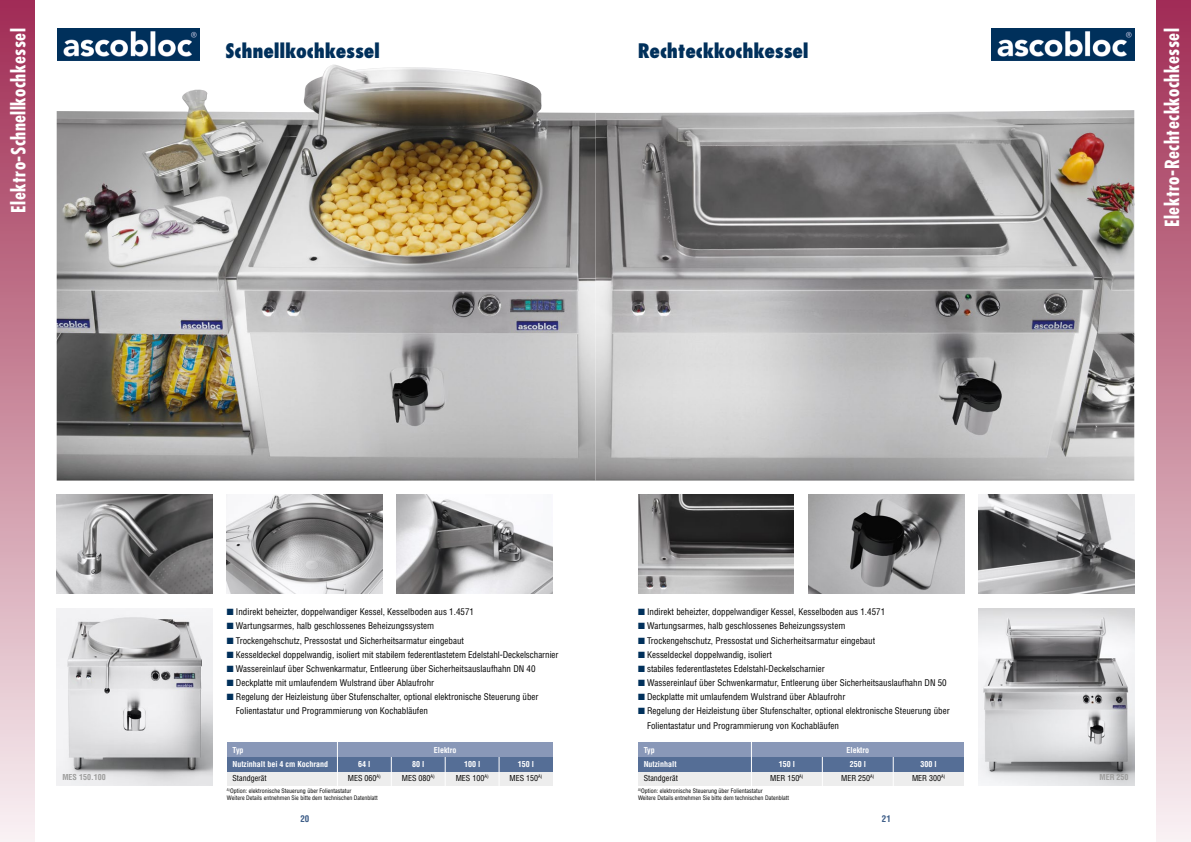
<style>
.page{position:relative;width:1191px;height:842px;background:#fff}
.page>*{position:absolute;margin:0;border:0;box-sizing:border-box;transform-origin:0 0}
.t1{font:800 condensed 19.5px "Futura";letter-spacing:-.01em;color:#00305b}
.t2{font:700 condensed 19px "Futura";letter-spacing:.025em;color:#fff}
.t3{font:condensed 9px/14.2px "Helvetica";color:#000}
.t4{font:700 condensed 9px "Helvetica";color:#3c5c87}
.t5{font:700 condensed 8px "Helvetica";color:#fff}
.t6{font:condensed 8px "Helvetica";color:#000}
.t7{font:700 condensed 8px "Helvetica";color:#9d9d9c}
.t8{font:condensed 6px/7.2px "Helvetica";color:#000}
.s1{color:#00305b}
</style>
<div class="page">
<img style="left:978px;top:608px;width:156px;height:177px">
<div style="left:638px;top:743px;width:113px;height:14px;background:#8998b8"></div>
<div style="left:751px;top:743px;width:213px;height:14px;background:#8998b8"></div>
<div style="left:638px;top:771px;width:113px;height:14px;background:#ededed"></div>
<div style="left:638px;top:757px;width:113px;height:14px;background:#556e96"></div>
<div style="left:751px;top:771px;width:71px;height:14px;background:#ededed"></div>
<div style="left:751px;top:757px;width:71px;height:14px;background:#556e96"></div>
<div style="left:893px;top:771px;width:71px;height:14px;background:#ededed"></div>
<div style="left:893px;top:757px;width:71px;height:14px;background:#556e96"></div>
<div style="left:822px;top:771px;width:71px;height:14px;background:#ededed"></div>
<div style="left:822px;top:757px;width:71px;height:14px;background:#556e96"></div>
<hr style="left:751px;top:736px;width:1px;height:57px;background:#fff">
<hr style="left:892px;top:757px;width:1px;height:36px;background:#fff">
<hr style="left:822px;top:757px;width:1px;height:36px;background:#fff">
<img style="left:595px;top:110px;width:539px;height:371px">
<img style="left:978px;top:495px;width:156px;height:99px">
<img style="left:638px;top:495px;width:156px;height:99px">
<img style="left:808px;top:495px;width:156px;height:99px">
<div style="left:1157px;top:0;width:34px;height:842px;background:linear-gradient(to bottom,#9f2b51,#f8f0f1)"></div>
<img style="left:991px;top:28px;width:143px;height:33px">
<img style="left:57px;top:608px;width:156px;height:177px">
<div style="left:337px;top:743px;width:216px;height:14px;background:#8998b8"></div>
<div style="left:227px;top:743px;width:110px;height:14px;background:#8998b8"></div>
<div style="left:227px;top:771px;width:110px;height:14px;background:#ededed"></div>
<div style="left:227px;top:757px;width:110px;height:14px;background:#556e96"></div>
<img style="left:57px;top:65px;width:538px;height:416px">
<img style="left:57px;top:495px;width:156px;height:99px">
<img style="left:227px;top:495px;width:156px;height:99px">
<img style="left:397px;top:495px;width:156px;height:99px">
<div style="left:0;top:0;width:34px;height:842px;background:linear-gradient(to bottom,#9f2b51,#f8f0f1)"></div>
<img style="left:57px;top:28px;width:143px;height:33px">
<div style="left:499px;top:771px;width:54px;height:14px;background:#ededed"></div>
<div style="left:499px;top:757px;width:54px;height:14px;background:#556e96"></div>
<div style="left:337px;top:771px;width:54px;height:14px;background:#ededed"></div>
<div style="left:337px;top:757px;width:54px;height:14px;background:#556e96"></div>
<div style="left:391px;top:771px;width:54px;height:14px;background:#ededed"></div>
<div style="left:391px;top:757px;width:54px;height:14px;background:#556e96"></div>
<div style="left:445px;top:771px;width:54px;height:14px;background:#ededed"></div>
<div style="left:445px;top:757px;width:54px;height:14px;background:#556e96"></div>
<hr style="left:337px;top:736px;width:1px;height:57px;background:#fff">
<hr style="left:445px;top:757px;width:1px;height:36px;background:#fff">
<hr style="left:391px;top:757px;width:1px;height:36px;background:#fff">
<hr style="left:498px;top:757px;width:1px;height:36px;background:#fff">
<h2 class="t2" style="left:7px;top:213px;width:186px;rotate:-90deg">Elektro-Schnellkochkessel</h2>
<h1 class="t1" style="left:225px;top:39px;width:156px">Schnellkochkessel</h1>
<h1 class="t1" style="left:638px;top:39px;width:172px">Rechteckkochkessel</h1>
<h2 class="t2" style="left:1160px;top:227px;width:200px;rotate:-90deg">Elektro-Rechteckkochkessel</h2>
<p class="t7" style="left:62px;top:772px;width:45px">MES 150.100</p>
<p class="t3" style="left:227px;top:605px;width:249px"><span class="s1">■</span> Indirekt beheizter, doppelwandiger Kessel, Kesselboden aus 1.4571</p>
<p class="t3" style="left:227px;top:619px;width:209px"><span class="s1">■</span> Wartungsarmes, halb geschlossenes Beheizungssystem</p>
<p class="t3" style="left:227px;top:633px;width:239px"><span class="s1">■</span> Trockengehschutz, Pressostat und Sicherheitsarmatur eingebaut</p>
<p class="t3" style="left:227px;top:647px;width:333px"><span class="s1">■</span> Kesseldeckel doppelwandig, isoliert mit stabilem federentlastetem Edelstahl-Deckelscharnier</p>
<p class="t3" style="left:227px;top:661px;width:310px"><span class="s1">■</span> Wassereinlauf über Schwenkarmatur, Entleerung über Sicherheitsauslaufhahn DN 40</p>
<p class="t3" style="left:227px;top:676px;width:209px"><span class="s1">■</span> Deckplatte mit umlaufendem Wulstrand über Ablaufrohr</p>
<p class="t3" style="left:236px;top:690px;width:304px;text-indent:-9px"><span class="s1">■</span> Regelung der Heizleistung über Stufenschalter, optional elektronische Steuerung über<br>Folientastatur und Programmierung von Kochabläufen</p>
<p class="t3" style="left:638px;top:605px;width:249px"><span class="s1">■</span> Indirekt beheizter, doppelwandiger Kessel, Kesselboden aus 1.4571</p>
<p class="t3" style="left:638px;top:619px;width:209px"><span class="s1">■</span> Wartungsarmes, halb geschlossenes Beheizungssystem</p>
<p class="t3" style="left:638px;top:633px;width:239px"><span class="s1">■</span> Trockengehschutz, Pressostat und Sicherheitsarmatur eingebaut</p>
<p class="t3" style="left:638px;top:647px;width:135px"><span class="s1">■</span> Kesseldeckel doppelwandig, isoliert</p>
<p class="t3" style="left:638px;top:661px;width:188px"><span class="s1">■</span> stabiles federentlastetes Edelstahl-Deckelscharnier</p>
<p class="t3" style="left:638px;top:676px;width:310px"><span class="s1">■</span> Wassereinlauf über Schwenkarmatur, Entleerung über Sicherheitsauslaufhahn DN 50</p>
<p class="t3" style="left:638px;top:690px;width:209px"><span class="s1">■</span> Deckplatte mit umlaufendem Wulstrand über Ablaufrohr</p>
<p class="t3" style="left:647px;top:704px;width:304px;text-indent:-9px"><span class="s1">■</span> Regelung der Heizleistung über Stufenschalter, optional elektronische Steuerung über<br>Folientastatur und Programmierung von Kochabläufen</p>
<p class="t5" style="left:232px;top:745px;width:13px">Typ</p>
<p class="t5" style="left:434px;top:745px;width:24px">Elektro</p>
<p class="t6" style="left:232px;top:773px;width:36px">Standgerät</p>
<p class="t5" style="left:358px;top:759px;width:14px">64 l</p>
<p class="t5" style="left:412px;top:759px;width:14px">80 l</p>
<p class="t5" style="left:464px;top:759px;width:18px">100 l</p>
<p class="t5" style="left:232px;top:759px;width:97px">Nutzinhalt bei 4 cm Kochrand</p>
<p class="t6" style="left:348px;top:773px;width:34px">MES 060<sup>A)</sup></p>
<p class="t6" style="left:402px;top:773px;width:34px">MES 080<sup>A)</sup></p>
<p class="t6" style="left:456px;top:773px;width:34px">MES 100<sup>A)</sup></p>
<p class="t5" style="left:518px;top:759px;width:18px">150 l</p>
<p class="t6" style="left:509px;top:773px;width:34px">MES 150<sup>A)</sup></p>
<p class="t5" style="left:643px;top:745px;width:13px">Typ</p>
<p class="t5" style="left:846px;top:745px;width:24px">Elektro</p>
<p class="t6" style="left:643px;top:773px;width:36px">Standgerät</p>
<p class="t5" style="left:849px;top:759px;width:18px">250 l</p>
<p class="t5" style="left:778px;top:759px;width:18px">150 l</p>
<p class="t5" style="left:643px;top:759px;width:34px">Nutzinhalt</p>
<p class="t6" style="left:770px;top:773px;width:35px">MER 150<sup>A)</sup></p>
<p class="t6" style="left:841px;top:773px;width:35px">MER 250<sup>A)</sup></p>
<p class="t5" style="left:920px;top:759px;width:18px">300 l</p>
<p class="t6" style="left:912px;top:773px;width:35px">MER 300<sup>A)</sup></p>
<p class="t8" style="left:227px;top:787px;width:153px"><sup>A)</sup>Option: elektronische Steuerung über Folientastatur<br>Weitere Details entnehmen Sie bitte dem technischen Datenblatt</p>
<p class="t8" style="left:638px;top:787px;width:153px"><sup>A)</sup>Option: elektronische Steuerung über Folientastatur<br>Weitere Details entnehmen Sie bitte dem technischen Datenblatt</p>
<p class="t4" style="left:300px;top:813px;width:11px">20</p>
<p class="t4" style="left:882px;top:813px;width:11px">21</p>
<p class="t7" style="left:1099px;top:772px;width:31px">MER 250</p>
</div>
